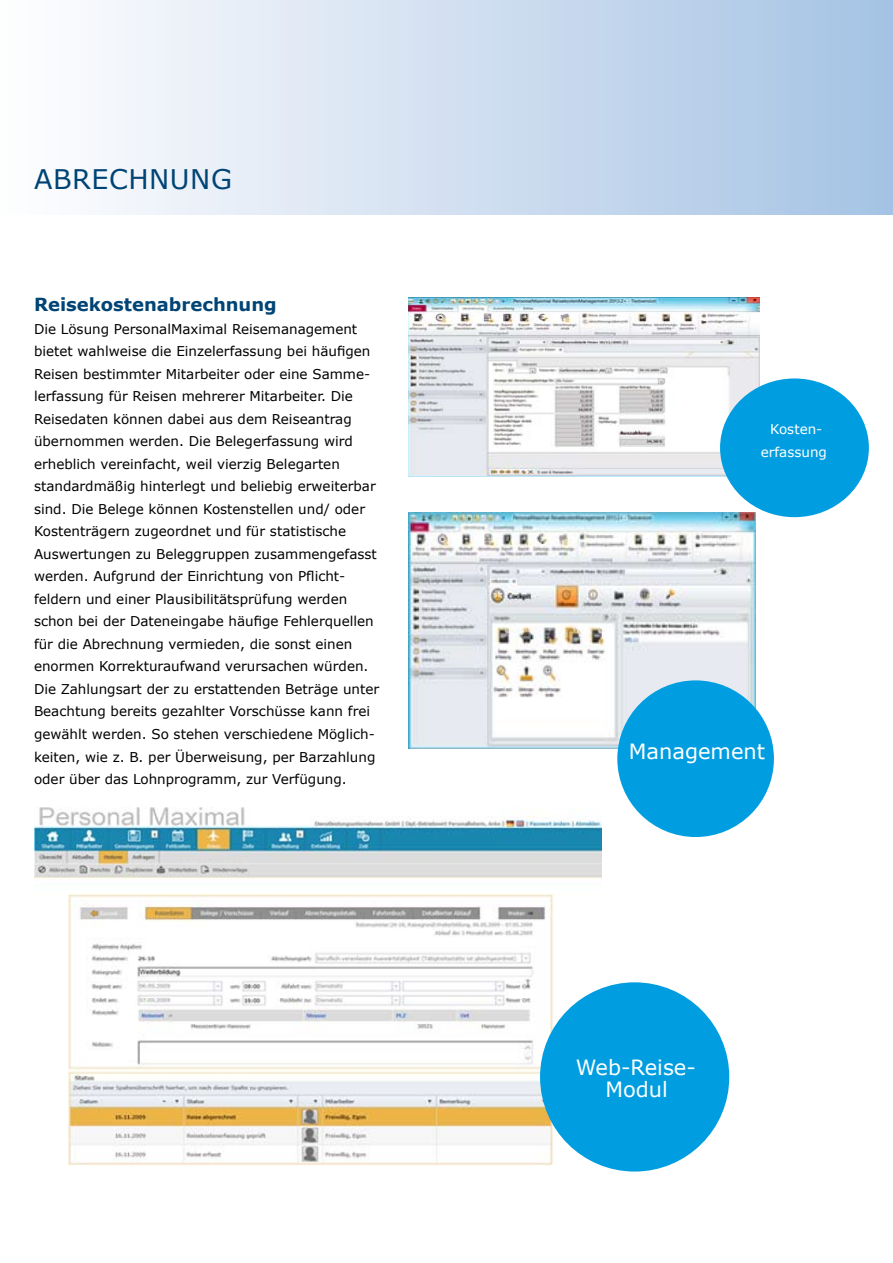
<style>
.page{position:relative;width:893px;height:1263px;background:#fff}
.page>*{position:absolute;margin:0;border:0;box-sizing:border-box;transform-origin:0 0}
.t1{font:27px "Verdana";letter-spacing:.02em;color:#004475}
.t2{font:21px/22.5px "Verdana";color:#fff;text-align:center}
.t3{font:700 18px "Verdana";color:#004475}
.t4{font:13.5px/22.5px "Verdana";color:#000}
.t5{font:13.5px/22.5px "Verdana";color:#fff;text-align:center}
</style>
<div class="page">
<img style="left:408px;top:298px;width:351px;height:178px">
<img style="left:34px;top:807px;width:567px;height:358px">
<div style="left:0;top:0;width:893px;height:215px;background:linear-gradient(to right,#fffeff,#a6c3e4)"></div>
<img style="left:408px;top:512px;width:347px;height:236px">
<div style="left:540px;top:982px;width:189px;height:189px;background:#009ee0;border-radius:50%"></div>
<div style="left:617px;top:680px;width:157px;height:157px;background:#009ee0;border-radius:50%"></div>
<div style="left:720px;top:378px;width:149px;height:139px;background:#009ee0;border-radius:50%"></div>
<h1 class="t1" style="left:34px;top:160px;width:199px">ABRECHN UNG</h1>
<h3 class="t3" style="left:34px;top:292px;width:244px">Reisekostenabrechnung</h3>
<p class="t4" style="left:34px;top:318px;width:347px">Die Lösung PersonalMaximal Reisemanagement bietet wahlweise die Einzelerfassung bei häufigen Reisen bestimmter Mitarbeiter oder eine Samme&shy;lerfassung für Reisen mehrerer Mitarbeiter. Die Reisedaten können dabei aus dem Reiseantrag übernommen werden. Die Belegerfassung wird erheblich vereinfacht, weil vierzig Belegarten standardmäßig hinterlegt und beliebig erweiterbar sind. Die Belege können Kostenstellen und/ oder Kostenträgern zugeordnet und für statistische Auswertungen zu Beleggruppen zusammengefasst werden. Aufgrund der Einrichtung von Pflicht&shy;feldern und einer Plausibilitätsprüfung werden schon bei der Dateneingabe häufige Fehlerquellen für die Abrechnung vermieden, die sonst einen enormen Korrekturaufwand verursachen würden.<br>Die Zahlungsart der zu erstattenden Beträge unter Beachtung bereits gezahlter Vorschüsse kann frei gewählt werden. So stehen verschiedene Möglich&shy;keiten, wie z. B. per Überweisung, per Barzahlung oder über das Lohnprogramm, zur Verfügung.</p>
<p class="t5" style="left:761px;top:418px;width:68px">Kosten&shy;erfassung</p>
<h2 class="t2" style="left:629px;top:740px;width:138px">Management</h2>
<h2 class="t2" style="left:576px;top:1056px;width:122px">Web-Reise-<br>Modul</h2>
</div>
